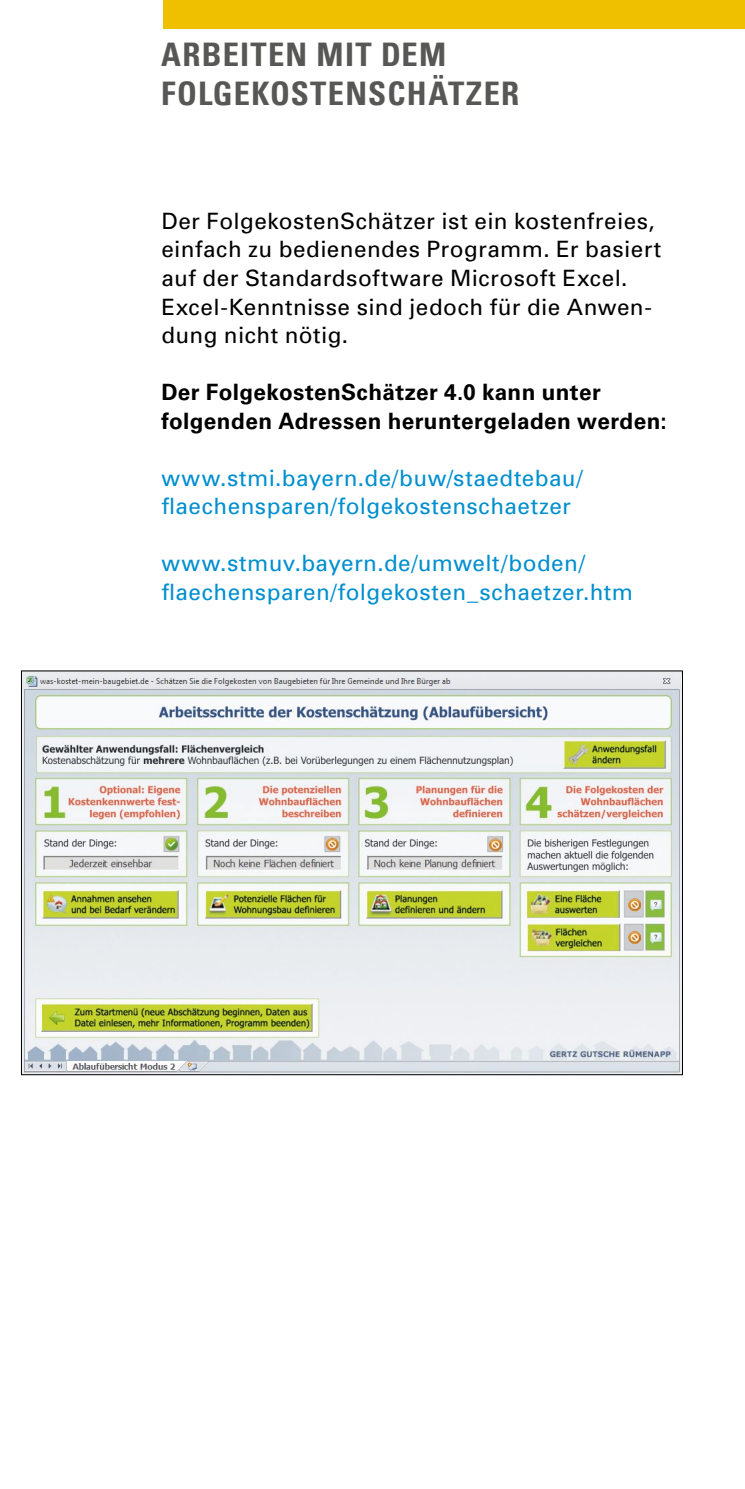
<style>
.page{position:relative;width:745px;height:1489px;background:#fff}
.page>*{position:absolute;margin:0;border:0;box-sizing:border-box;transform-origin:0 0}
.t1{font:32.5px/38.5px "Univers Com 67 Bold Cond";letter-spacing:.04em;color:#575756}
.t2{font:22.5px/28.5px "Univers";letter-spacing:.02em;color:#000}
.t3{font:22.5px/28.5px "Univers";letter-spacing:.02em;color:#008fcf}
.t4{font:700 22.5px/28.5px "Univers";letter-spacing:.02em;color:#000}
</style>
<div class="page">
<div style="left:163px;top:0;width:581px;height:28px;background:#eec000"></div>
<img style="left:23px;top:672px;width:657px;height:400px">
<h1 class="t1" style="left:161px;top:35px;width:359px">ARBEITEN MIT DEM<br>FOLGEKOSTENSCHÄTZER</h1>
<p class="t2" style="left:161px;top:207px;width:501px">Der FolgekostenSchätzer ist ein kostenfreies, einfach zu bedienendes Programm. Er basiert auf der Standardsoftware Microsoft Excel.<br>Excel-Kenntnisse sind jedoch für die Anwen&shy;dung nicht nötig.</p>
<p class="t4" style="left:161px;top:378px;width:506px">Der FolgekostenSchätzer 4.0 kann unter folgenden Adressen heruntergeladen werden:</p>
<p class="t3" style="left:161px;top:463px;width:422px">www.stmi.bayern.de/buw/staedtebau/ flaechensparen/folgekostenschaetzer</p>
<p class="t3" style="left:161px;top:549px;width:473px">www.stmuv.bayern.de/umwelt/boden/ flaechensparen/folgekosten_schaetzer.htm</p>
</div>
